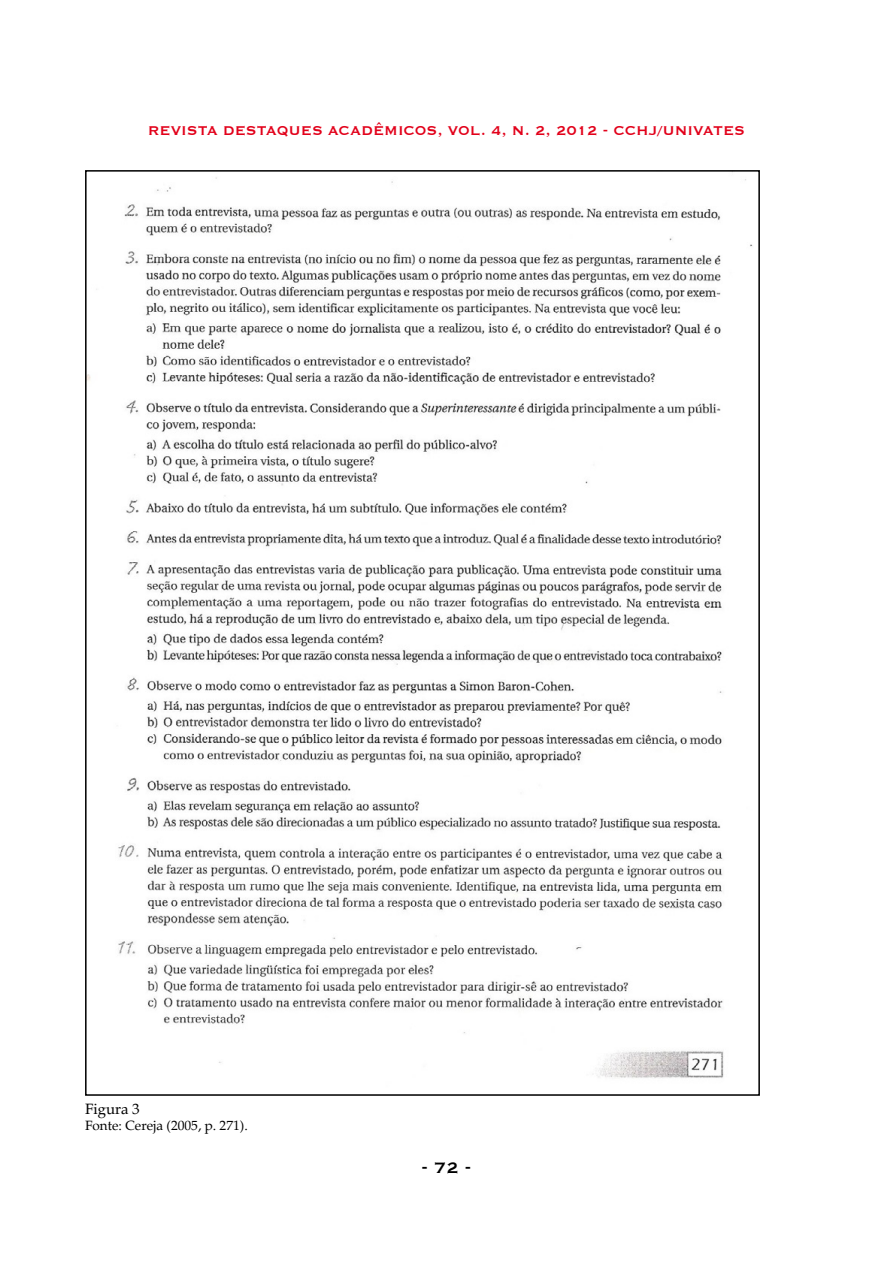
<style>
.page{position:relative;width:893px;height:1263px;background:#fff}
.page>*{position:absolute;margin:0;border:0;box-sizing:border-box;transform-origin:0 0}
.t1{font:700 19.5px "Copperplate Gothic BT";color:#000}
.t2{font:700 16.5px "Copperplate Gothic BT";color:#e2011a}
.t3{font:15px "Palatino";color:#000}
.t4{font:13.5px "Palatino";color:#000}
</style>
<div class="page">
<img style="left:88px;top:177px;width:665px;height:901px">
<p class="t2" style="left:148px;top:122px;width:599px">REVISTA DESTAQUES ACADÊMICOS, VOL. 4, N. 2, 2012 - CCHJ/UNIVATES</p>
<p class="t3" style="left:85px;top:1100px;width:56px">Figura 3</p>
<p class="t4" style="left:85px;top:1117px;width:164px">Fonte: Cereja (2005, p. 271).</p>
<p class="t1" style="left:422px;top:1157px;width:51px">- 72 -</p>
</div>
